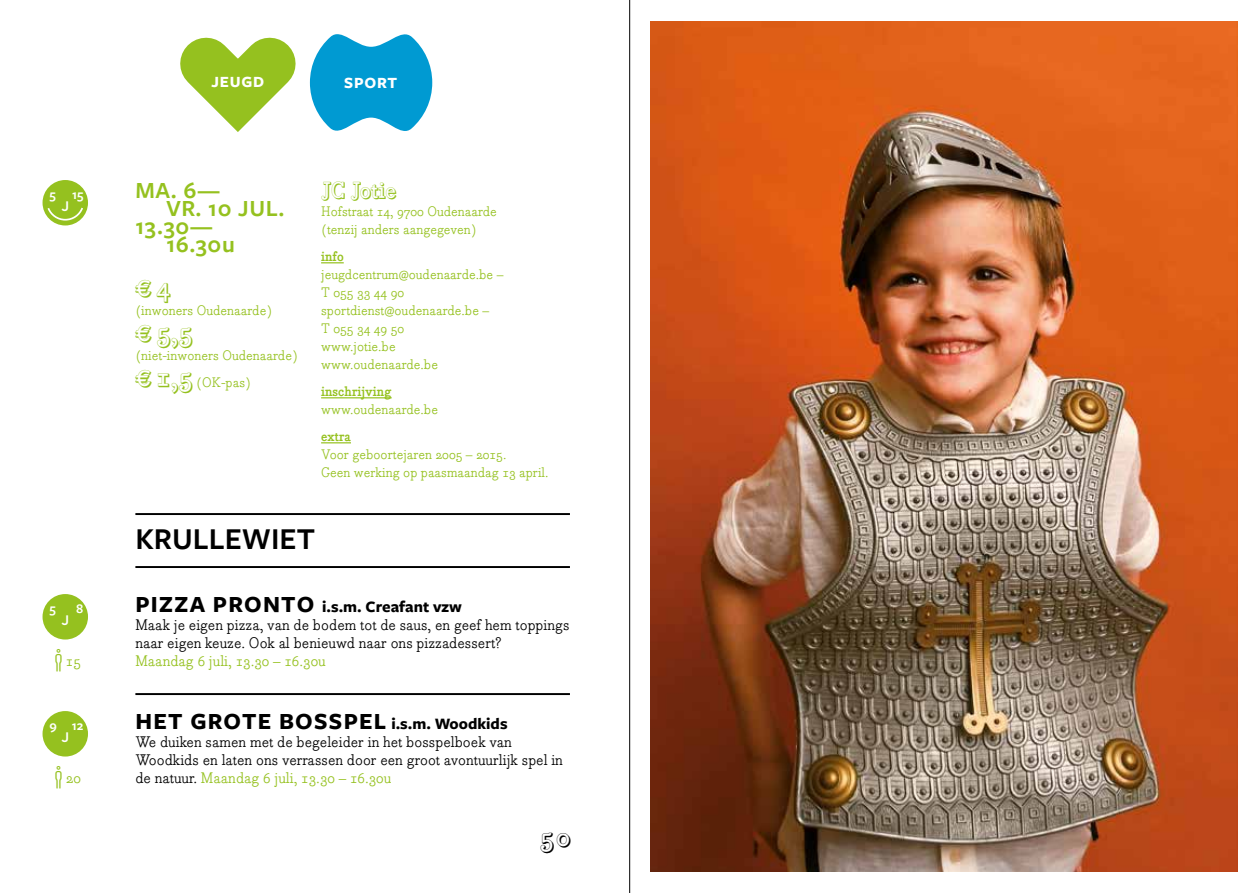
<style>
.page{position:relative;width:1259px;height:893px;background:#fff}
.page>*{position:absolute;margin:0;border:0;box-sizing:border-box;transform-origin:0 0}
.t1{font:600 31.5px "Freight Sans Pro";color:#000}
.t2{font:27px "Bodoni Egyptian Shadow";color:#95c11f}
.t3{font:27px "Bodoni Egyptian Shadow";color:#000}
.t4{font:700 24px "Freight Sans Pro";letter-spacing:.05em;color:#000}
.t5{font:600 24px "Freight Sans Pro";letter-spacing:.03em;color:#95c11f}
.t6{font:22.5px "Bodoni Egyptian Shadow";letter-spacing:.005em;color:#95c11f}
.t7{font:700 16.5px "Freight Sans Pro";color:#000}
.t8{font:700 16.2px "Freight Sans Pro";letter-spacing:.05em;color:#fff}
.t9{font:15px/18px "Bodoni Egyptian";color:#000}
.t10{font:15px "Bodoni Egyptian";color:#95c11f}
.t11{font:600 13.8px "Freight Sans Pro";color:#fff}
.t12{font:500 13.8px "Gotham HTF";color:#fff}
.t13{font:13.5px/18px "Bodoni Egyptian";color:#95c11f}
.t14{font:700 13.5px "Bodoni Egyptian";color:#95c11f}
.s1{font-family:"Netto Icons OT";font-size:18px}
.s2{font-family:"Bodoni Egyptian Shadow";font-size:27px}
.s3{font-size:24px}
.s4{font-size:16.5px}
.s5{color:#95c11f}
</style>
<div class="page">
<img style="left:651px;top:21px;width:586px;height:851px">
<svg style="left:321px;top:262px;width:23px;height:1px"></svg>
<hr style="left:321px;top:397px;width:71px;height:1px;background:#95c11f">
<hr style="left:321px;top:442px;width:30px;height:1px;background:#95c11f">
<div style="left:43px;top:180px;width:45px;height:45px;background:#95c11f;border-radius:50%"></div>
<div style="left:43px;top:594px;width:45px;height:45px;background:#95c11f;border-radius:50%"></div>
<div style="left:43px;top:711px;width:45px;height:45px;background:#95c11f;border-radius:50%"></div>
<svg style="left:46px;top:207px;width:38px;height:14px"></svg>
<svg style="left:180px;top:34px;width:252px;height:98px"></svg>
<hr style="left:135px;top:513px;width:435px;height:2px;background:#000">
<hr style="left:135px;top:566px;width:435px;height:2px;background:#000">
<hr style="left:135px;top:693px;width:435px;height:2px;background:#000">
<hr style="left:629px;top:0;width:1px;height:893px;background:#000">
<p class="t11" style="left:49px;top:185px;width:36px">5 15</p>
<p class="t12" style="left:61px;top:198px;width:9px">J</p>
<p class="t11" style="left:49px;top:599px;width:8px">5</p>
<p class="t11" style="left:76px;top:599px;width:9px">8</p>
<p class="t12" style="left:61px;top:612px;width:9px">J</p>
<p class="t10" style="left:47px;top:652px;width:36px"><span class="s1">e</span>15</p>
<p class="t11" style="left:49px;top:716px;width:36px">9 12</p>
<p class="t12" style="left:61px;top:729px;width:9px">J</p>
<p class="t10" style="left:47px;top:769px;width:36px"><span class="s1">e</span>20</p>
<p class="t8" style="left:211px;top:71px;width:54px">JEUGD</p>
<p class="t8" style="left:344px;top:72px;width:55px">SPORT</p>
<h3 class="t5" style="left:135px;top:174px;width:86px">MA. 6—</h3>
<h3 class="t5" style="left:166px;top:192px;width:120px">VR. 10 JUL.</h3>
<h3 class="t5" style="left:135px;top:210px;width:79px">13.30—</h3>
<h3 class="t5" style="left:166px;top:228px;width:70px">16.30u</h3>
<h2 class="t2" style="left:135px;top:269px;width:36px">€4</h2>
<p class="t13" style="left:135px;top:301px;width:138px">(inwoners Oudenaarde)</p>
<h2 class="t2" style="left:135px;top:314px;width:58px">€ 5,5</h2>
<p class="t13" style="left:135px;top:342px;width:164px;line-height:27px">(niet-inwoners Oudenaarde) <span class="s2">€ 1,5</span> (OK-pas)</p>
<h3 class="t6" style="left:321px;top:176px;width:77px">JC Jotie</h3>
<p class="t13" style="left:321px;top:202px;width:177px">Hofstraat 14, 9700 Oudenaarde (tenzij anders aangegeven)</p>
<p class="t14" style="left:321px;top:248px;width:24px">info</p>
<p class="t13" style="left:321px;top:265px;width:184px">jeugdcentrum@oudenaarde.be –<br>T 055 33 44 90 sportdienst@oudenaarde.be –<br>T 055 34 49 50<br>www.jotie.be www.oudenaarde.be</p>
<p class="t14" style="left:321px;top:383px;width:72px">inschrijving</p>
<p class="t13" style="left:321px;top:400px;width:118px">www.oudenaarde.be</p>
<p class="t14" style="left:321px;top:428px;width:31px">extra</p>
<p class="t13" style="left:321px;top:445px;width:229px">Voor geboortejaren 2005 – 2015.<br>Geen werking op paasmaandag 13 april.</p>
<h1 class="t1" style="left:135px;top:517px;width:181px">KRULLEWIET</h1>
<p class="t7" style="left:135px;top:595px;width:328px"><span class="s3">PIZZA PRONTO</span> i.s.m. Creafant vzw</p>
<p class="t9" style="left:135px;top:616px;width:436px">Maak je eigen pizza, van de bodem tot de saus, en geef hem toppings naar eigen keuze. Ook al benieuwd naar ons pizzadessert?</p>
<p class="t10" style="left:135px;top:652px;width:192px">Maandag 6 juli, 13.30 – 16.30u</p>
<h3 class="t4" style="left:135px;top:705px;width:374px">HET GROTE BOSSPEL <span class="s4">i.s.m. Woodkids</span></h3>
<p class="t9" style="left:135px;top:733px;width:429px">We duiken samen met de begeleider in het bosspelboek van<br>Woodkids en laten ons verrassen door een groot avontuurlijk spel in de natuur. <span class="s5">Maandag 6 juli, 13.30 – 16.30u</span></p>
<h2 class="t3" style="left:540px;top:820px;width:32px">50</h2>
</div>
